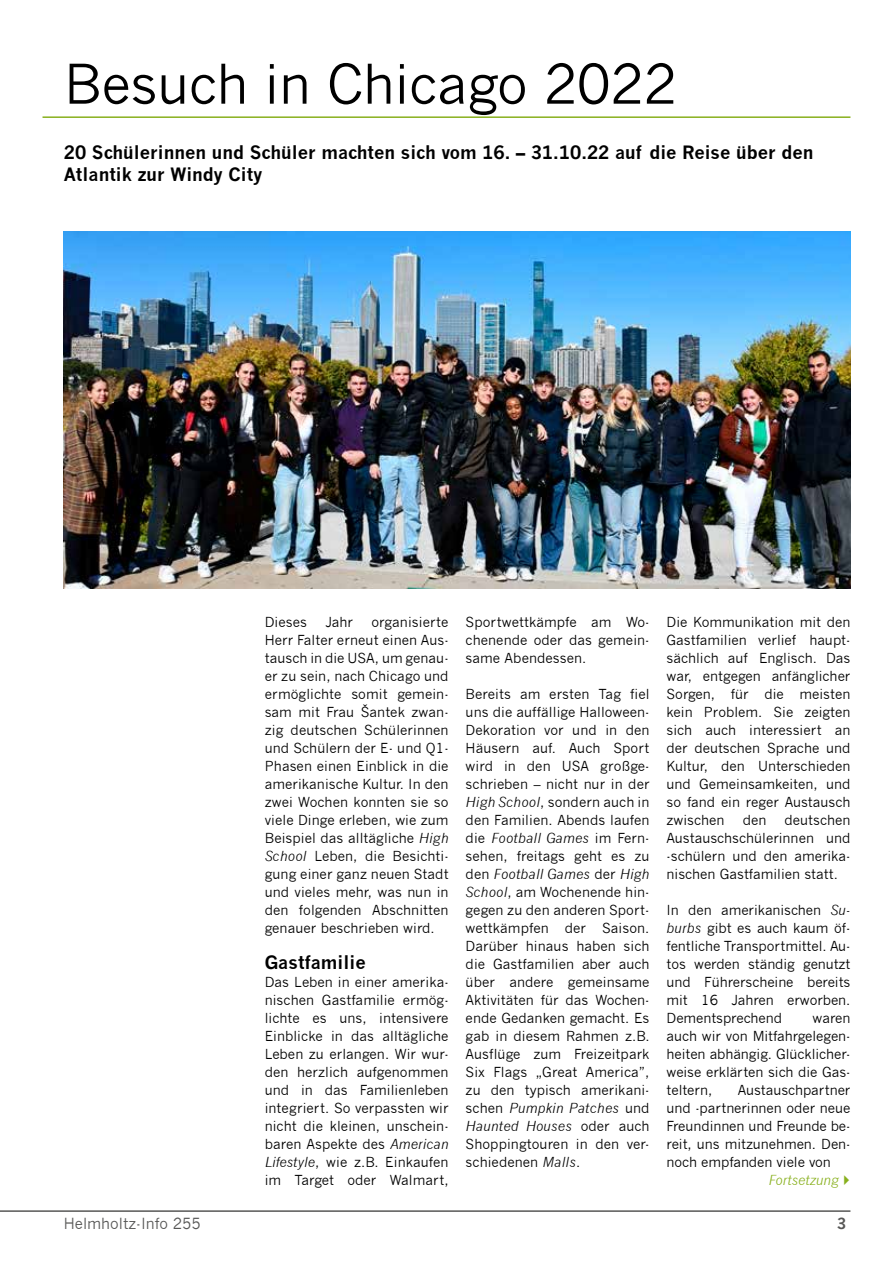
<style>
.page{position:relative;width:893px;height:1263px;background:#fff}
.page>*{position:absolute;margin:0;border:0;box-sizing:border-box;transform-origin:0 0}
.Titel_NEU_1{font:54px "News Gothic";letter-spacing:-.01em;color:#000}
.Überschrift_1{font:700 18px/21.6px "News Gothic";color:#000}
.t1{font:15px "News Gothic";color:#575756}
.t2{font:700 15px "News Gothic";color:#575756}
.Fließtext{font:13.5px/18px "News Gothic";color:#000;text-align:justify}
.Fließtext-2{font:italic 13.5px "News Gothic";color:#88b01d}
.s1{font-style:italic}
</style>
<div class="page">
<hr style="left:0;top:1210px;width:850px;height:2px;background:#575756">
<hr style="left:43px;top:116px;width:807px;height:2px;background:#88b01d">
<img style="left:64px;top:231px;width:786px;height:357px">
<p class="Titel_NEU_1" style="left:64px;top:53px;width:615px">Besuch in Chicago 2022</p>
<p class="Überschrift_1" style="left:64px;top:141px;width:751px">20 Schülerinnen und Schüler machten sich vom 16. – 31.10.22 auf die Reise über den<br>Atlantik zur Windy City</p>
<p class="Fließtext" style="left:265px;top:613px;width:44px">Dieses</p>
<p class="Fließtext" style="left:325px;top:613px;width:29px">Jahr</p>
<p class="Fließtext" style="left:265px;top:613px;width:185px;text-indent:107px">organisierte Herr Falter erneut einen Aus&shy;tausch in die USA, um genau&shy;er zu sein, nach Chicago und ermöglichte somit gemein&shy;sam mit Frau Šantek zwan&shy;zig deutschen Schülerinnen und Schülern der E- und Q1- Phasen einen Einblick in die amerikanische Kultur. In den zwei Wochen konnten sie so viele Dinge erleben, wie zum Beispiel das alltägliche <span class="s1">High School</span> Leben, die Besichti&shy;gung einer ganz neuen Stadt und vieles mehr, was nun in den folgenden Abschnitten genauer beschrieben wird.</p>
<p class="Überschrift_1" style="left:265px;top:951px;width:103px">Gastfamilie</p>
<p class="Fließtext" style="left:265px;top:973px;width:185px">Das Leben in einer amerika&shy;nischen Gastfamilie ermög&shy;lichte es uns, intensivere Einblicke in das alltägliche Leben zu erlangen. Wir wur&shy;den herzlich aufgenommen und in das Familienleben integriert. So verpassten wir nicht die kleinen, unschein&shy;baren Aspekte des <span class="s1">American Lifestyle</span>, wie z.B. Einkaufen im Target oder Walmart,</p>
<p class="Fließtext" style="left:466px;top:613px;width:185px">Sportwettkämpfe am Wo&shy;chenende oder das gemein&shy;same Abendessen.</p>
<p class="Fließtext" style="left:466px;top:685px;width:185px">Bereits am ersten Tag fiel uns die auffällige Halloween-Dekoration vor und in den Häusern auf. Auch Sport wird in den USA großge&shy;schrieben – nicht nur in der <span class="s1">High School</span>, sondern auch in den Familien. Abends laufen die <span class="s1">Football Games</span> im Fern&shy;sehen, freitags geht es zu den <span class="s1">Football Games</span> der <span class="s1">High School</span>, am Wochenende hin&shy;gegen zu den anderen Sport&shy;wettkämpfen der Saison.<br>Darüber hinaus haben sich die Gastfamilien aber auch über andere gemeinsame Aktivitäten für das Wochen&shy;ende Gedanken gemacht. Es gab in diesem Rahmen z.B.<br>Ausflüge zum Freizeitpark Six Flags „Great America”, zu den typisch amerikani&shy;schen <span class="s1">Pumpkin Patches</span> und <span class="s1">Haunted Houses</span> oder auch Shoppingtouren in den ver&shy;schiedenen <span class="s1">Malls</span>.</p>
<p class="Fließtext" style="left:666px;top:613px;width:185px">Die Kommunikation mit den Gastfamilien verlief haupt&shy;sächlich auf Englisch. Das war, entgegen anfänglicher Sorgen, für die meisten kein Problem. Sie zeigten sich auch interessiert an der deutschen Sprache und Kultur, den Unterschieden und Gemeinsamkeiten, und so fand ein reger Austausch zwischen</p>
<p class="Fließtext" style="left:666px;top:811px;width:185px;text-indent:118px">deutschen Austauschschülerinnen und -schülern und den amerika&shy;nischen Gastfamilien statt.</p>
<p class="Fließtext" style="left:666px;top:901px;width:185px">In den amerikanischen <span class="s1">Su&shy;burbs</span> gibt es auch kaum öf&shy;fentliche Transportmittel. Au&shy;tos werden ständig genutzt und Führerscheine bereits mit 16 Jahren erworben.<br>Dementsprechend</p>
<p class="Fließtext" style="left:743px;top:811px;width:25px">den</p>
<p class="Fließtext" style="left:666px;top:1009px;width:185px;text-indent:146px">waren auch wir von Mitfahrgelegen&shy;heiten abhängig. Glücklicher&shy;weise erklärten sich die Gas&shy;teltern,</p>
<p class="Fließtext" style="left:666px;top:1081px;width:185px;text-indent:71px">Austauschpartner und -partnerinnen oder neue Freundinnen und Freunde be&shy;reit, uns mitzunehmen. Den&shy;noch empfanden viele von</p>
<p class="Fließtext-2" style="left:768px;top:1172px;width:72px">Fortsetzung</p>
<p class="t1" style="left:64px;top:1215px;width:139px">Helmholtz-Info 255</p>
<p class="t2" style="left:837px;top:1214px;width:11px">3</p>
</div>
